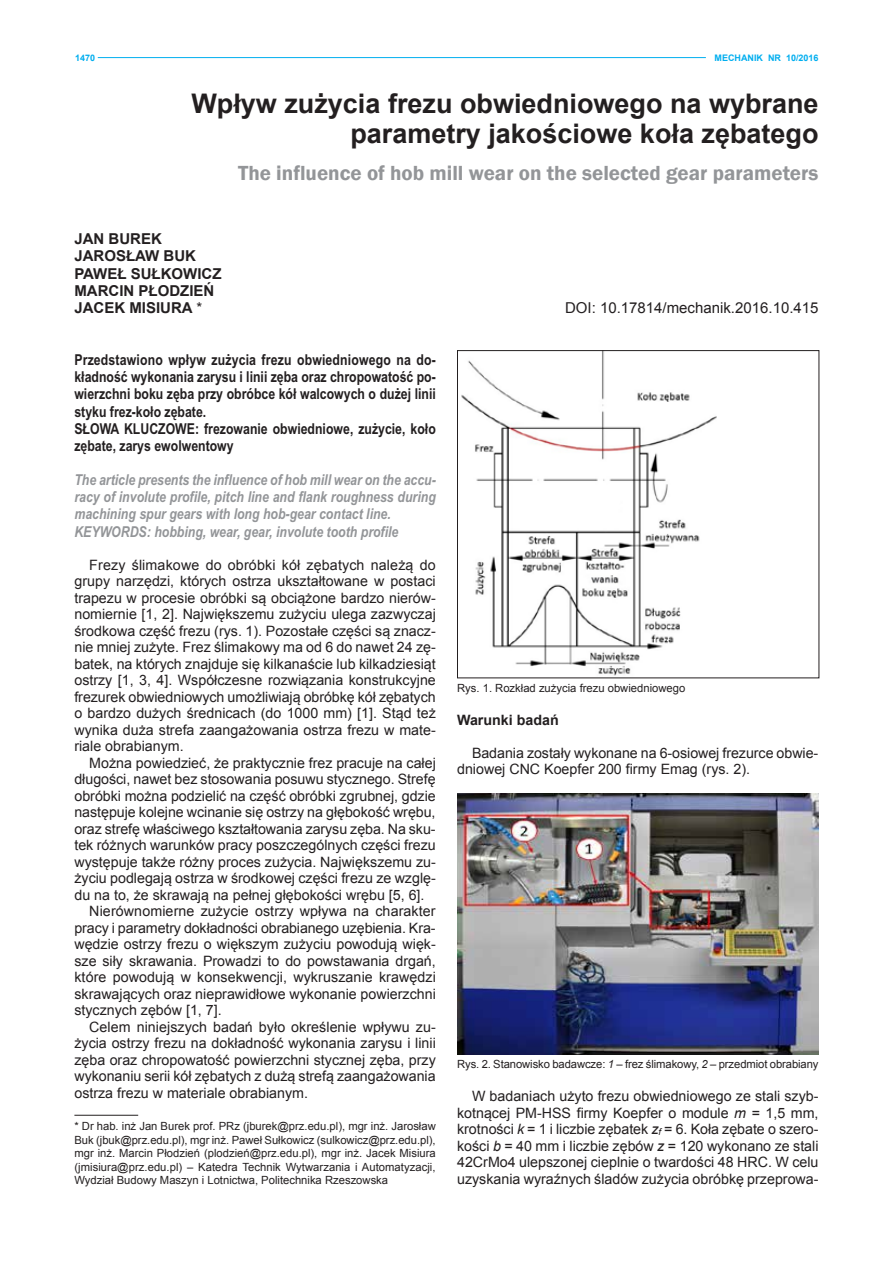
<style>
.page{position:relative;width:893px;height:1263px;background:#fff}
.page>*{position:absolute;margin:0;border:0;box-sizing:border-box;transform-origin:0 0}
.t1{font:700 27px/30px "Arial";color:#231f20;text-align:right}
.t2{font:600 21px "Franklin Gothic";color:#939598}
.t3{font:700 15px/17.2px "Arial Narrow CE";color:#231f20}
.t4{font:italic 700 15px/17.2px "Arial Narrow CE";color:#939598}
.t5{font:700 15px/17.2px "Arial";color:#231f20}
.t6{font:15px "Arial";color:#231f20}
.t7{font:14.25px/16.5px "Arial";color:#231f20;text-align:justify}
.t8{font:700 14.25px "Arial";color:#231f20}
.t9{font:11.25px/13.5px "Arial";color:#231f20;text-align:justify}
.t10{font:700 9px "Arial";color:#00aeef}
.s1{font-weight:400}
.s2{font-style:italic}
</style>
<div class="page">
<hr style="left:98px;top:57px;width:608px;height:1px;background:#00aeef">
<hr style="left:74px;top:1115px;width:64px;height:1px;background:#231f20">
<img style="left:461px;top:352px;width:256px;height:324px">
<div style="left:457px;top:350px;width:362px;height:328px;border:1px solid #231f20"></div>
<img style="left:457px;top:793px;width:361px;height:261px">
<p class="t10" style="left:75px;top:51px;width:22px">1470</p>
<p class="t10" style="left:714px;top:51px;width:106px">MECHANIK NR 10/2016</p>
<h1 class="t1" style="left:191px;top:90px;width:629px">Wpływ zużycia frezu obwiedniowego na wybrane parametry jakościowe koła zębatego</h1>
<h2 class="t2" style="left:238px;top:160px;width:582px">The influence of hob mill wear on the selected gear parameters</h2>
<p class="t5" style="left:74px;top:231px;width:149px">JAN BUREK<br>JAROSŁAW BUK<br>PAWEŁ SUŁKOWICZ<br>MARCIN PŁODZIEŃ<br>JACEK MISIURA <span class="s1">*</span></p>
<p class="t3" style="left:74px;top:351px;width:363px">Przedstawiono wpływ zużycia frezu obwiedniowego na do&shy;kładność wykonania zarysu i linii zęba oraz chropowatość po&shy;wierzchni boku zęba przy obróbce kół walcowych o dużej linii styku frez-koło zębate.<br>SŁOWA KLUCZOWE: frezowanie obwiedniowe, zużycie, koło zębate, zarys ewolwentowy</p>
<p class="t4" style="left:74px;top:471px;width:363px">The article presents the influence of hob mill wear on the accu&shy;racy of involute profile, pitch line and flank roughness during machining spur gears with long hob-gear contact line.<br>KEYWORDS: hobbing, wear, gear, involute tooth profile</p>
<p class="t7" style="left:74px;top:556px;width:363px;text-indent:15px">Frezy ślimakowe do obróbki kół zębatych należą do grupy narzędzi, których ostrza ukształtowane w postaci trapezu w procesie obróbki są obciążone bardzo nierów&shy;nomiernie [1, 2]. Największemu zużyciu ulega zazwyczaj środkowa część frezu (rys. 1). Pozostałe części są znacz&shy;nie mniej zużyte. Frez ślimakowy ma od 6 do nawet 24 zę&shy;batek, na których znajduje się kilkanaście lub kilkadziesiąt ostrzy [1, 3, 4]. Współczesne rozwiązania konstrukcyjne frezurek obwiedniowych umożliwiają obróbkę kół zębatych o bardzo dużych średnicach (do 1000 mm) [1]. Stąd też wynika duża strefa zaangażowania ostrza frezu w mate&shy;riale obrabianym.</p>
<p class="t7" style="left:89px;top:754px;width:348px">Można powiedzieć, że praktycznie frez pracuje na całej</p>
<p class="t7" style="left:74px;top:771px;width:363px">długości, nawet bez stosowania posuwu stycznego. Strefę</p>
<p class="t7" style="left:74px;top:787px;width:363px">obróbki można podzielić na część obróbki zgrubnej, gdzie</p>
<p class="t7" style="left:74px;top:804px;width:363px">następuje kolejne wcinanie się ostrzy na głębokość wrębu,</p>
<p class="t7" style="left:74px;top:820px;width:363px">oraz strefę właściwego kształtowania zarysu zęba. Na sku-</p>
<p class="t7" style="left:74px;top:837px;width:363px">tek różnych warunków pracy poszczególnych części frezu</p>
<p class="t7" style="left:74px;top:853px;width:363px">występuje także różny proces zużycia. Największemu zu-</p>
<p class="t7" style="left:74px;top:870px;width:363px">życiu podlegają ostrza w środkowej części frezu ze wzglę-</p>
<p class="t7" style="left:74px;top:886px;width:352px">du na to, że skrawają na pełnej głębokości wrębu [5, 6].</p>
<p class="t7" style="left:89px;top:903px;width:348px">Nierównomierne zużycie ostrzy wpływa na charakter</p>
<p class="t7" style="left:74px;top:919px;width:363px">pracy i parametry dokładności obrabianego uzębienia. Kra-</p>
<p class="t7" style="left:74px;top:936px;width:363px">wędzie ostrzy frezu o większym zużyciu powodują więk-</p>
<p class="t7" style="left:74px;top:952px;width:363px">sze siły skrawania. Prowadzi to do powstawania drgań,</p>
<p class="t7" style="left:74px;top:969px;width:363px">które powodują w konsekwencji, wykruszanie krawędzi</p>
<p class="t7" style="left:74px;top:985px;width:363px">skrawających oraz nieprawidłowe wykonanie powierzchni</p>
<p class="t7" style="left:74px;top:1002px;width:149px">stycznych zębów [1, 7].</p>
<p class="t7" style="left:89px;top:1018px;width:348px">Celem niniejszych badań było określenie wpływu zu-</p>
<p class="t7" style="left:74px;top:1035px;width:363px">życia ostrzy frezu na dokładność wykonania zarysu i linii</p>
<p class="t7" style="left:74px;top:1051px;width:363px">zęba oraz chropowatość powierzchni stycznej zęba, przy</p>
<p class="t7" style="left:74px;top:1068px;width:363px">wykonaniu serii kół zębatych z dużą strefą zaangażowania</p>
<p class="t7" style="left:74px;top:1084px;width:235px">ostrza frezu w materiale obrabianym.</p>
<p class="t9" style="left:74px;top:1120px;width:363px">* Dr hab. inż Jan Burek prof. PRz (jburek@prz.edu.pl), mgr inż. Jarosław Buk (jbuk@prz.edu.pl), mgr inż. Paweł Sułkowicz (sulkowicz@prz.edu.pl), mgr inż. Marcin Płodzień (plodzień@prz.edu.pl), mgr inż. Jacek Misiura (jmisiura@prz.edu.pl) – Katedra Technik Wytwarzania i Automatyzacji, Wydział Budowy Maszyn i Lotnictwa, Politechnika Rzeszowska</p>
<p class="t6" style="left:565px;top:298px;width:255px">DOI: 10.17814/mechanik.2016.10.415</p>
<p class="t9" style="left:457px;top:681px;width:230px">Rys. 1. Rozkład zużycia frezu obwiedniowego</p>
<p class="t8" style="left:457px;top:710px;width:103px">Warunki badań</p>
<p class="t7" style="left:457px;top:745px;width:363px;text-indent:15px">Badania zostały wykonane na 6-osiowej frezurce obwie&shy;dniowej CNC Koepfer 200 firmy Emag (rys. 2).</p>
<p class="t9" style="left:457px;top:1057px;width:363px">Rys. 2. Stanowisko badawcze: <span class="s2">1</span> – frez ślimakowy, <span class="s2">2</span> – przedmiot obrabiany</p>
<p class="t7" style="left:457px;top:1088px;width:363px;text-indent:15px">W badaniach użyto frezu obwiedniowego ze stali szyb&shy;kotnącej PM-HSS firmy Koepfer o module <span class="s2">m</span> = 1,5 mm, krotności <span class="s2">k</span> = 1 i liczbie zębatek <span class="s2">z</span><sub>f</sub> = 6. Koła zębate o szero&shy;kości <span class="s2">b</span> = 40 mm i liczbie zębów <span class="s2">z</span> = 120 wykonano ze stali 42CrMo4 ulepszonej cieplnie o twardości 48 HRC. W celu uzyskania wyraźnych śladów zużycia obróbkę przeprowa-</p>
</div>
